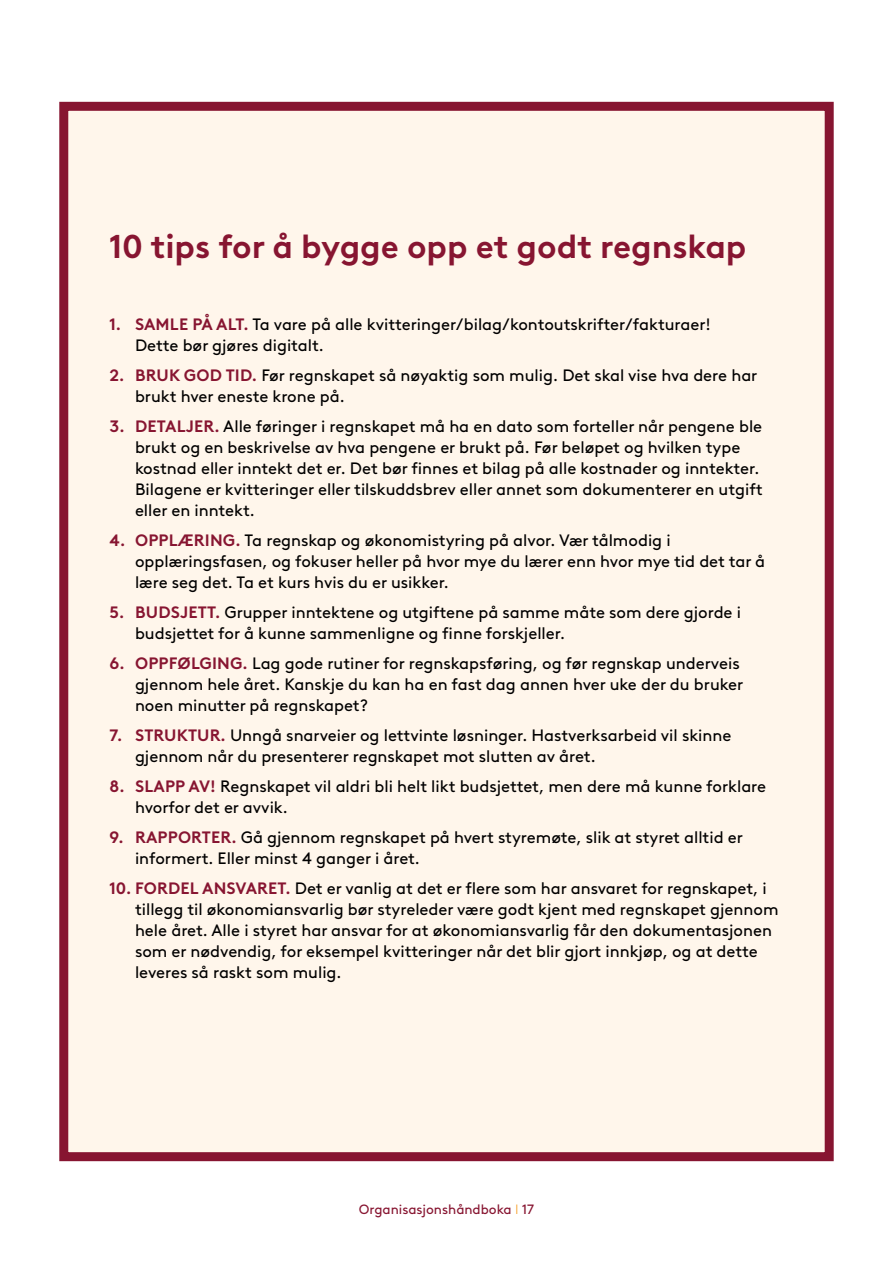
<style>
.page{position:relative;width:893px;height:1263px;background:#fff}
.page>*{position:absolute;margin:0;border:0;box-sizing:border-box;transform-origin:0 0}
.t1{font:700 33px "Brown LL";color:#871531}
.t2{font:16.5px/21px "Brown LL";color:#000}
.t3{font:13.5px "Brown LL";color:#871531}
.s1{font-weight:700;color:#871531}
.s2{font-weight:300;color:#f5991a}
</style>
<div class="page">
<div style="left:59px;top:102px;width:775px;height:1059px;background:#fff6eb;border:9px solid #871531"></div>
<h1 class="t1" style="left:109px;top:221px;width:639px">10 tips for å bygge opp et godt regnskap</h1>
<p class="t2" style="left:135px;top:312px;width:577px;text-indent:-25px"><span class="s1">1. SAMLE PÅ ALT.</span> Ta vare på alle kvitteringer/bilag/kontoutskrifter/fakturaer!<br>Dette bør gjøres digitalt.</p>
<p class="t2" style="left:135px;top:363px;width:624px;text-indent:-25px"><span class="s1">2. BRUK GOD TID.</span> Før regnskapet så nøyaktig som mulig. Det skal vise hva dere har brukt hver eneste krone på.</p>
<p class="t2" style="left:135px;top:414px;width:629px;text-indent:-25px"><span class="s1">3. DETALJER.</span> Alle føringer i regnskapet må ha en dato som forteller når pengene ble brukt og en beskrivelse av hva pengene er brukt på. Før beløpet og hvilken type kostnad eller inntekt det er. Det bør finnes et bilag på alle kostnader og inntekter.<br>Bilagene er kvitteringer eller tilskuddsbrev eller annet som dokumenterer en utgift eller en inntekt.</p>
<p class="t2" style="left:135px;top:528px;width:632px;text-indent:-25px"><span class="s1">4. OPPLÆRING.</span> Ta regnskap og økonomistyring på alvor. Vær tålmodig i opplæringsfasen, og fokuser heller på hvor mye du lærer enn hvor mye tid det tar å lære seg det. Ta et kurs hvis du er usikker.</p>
<p class="t2" style="left:135px;top:600px;width:607px;text-indent:-25px"><span class="s1">5. BUDSJETT.</span> Grupper inntektene og utgiftene på samme måte som dere gjorde i budsjettet for å kunne sammenligne og finne forskjeller.</p>
<p class="t2" style="left:135px;top:651px;width:610px;text-indent:-25px"><span class="s1">6. OPPFØLGING.</span> Lag gode rutiner for regnskapsføring, og før regnskap underveis gjennom hele året. Kanskje du kan ha en fast dag annen hver uke der du bruker noen minutter på regnskapet?</p>
<p class="t2" style="left:135px;top:723px;width:598px;text-indent:-25px"><span class="s1">7. STRUKTUR.</span> Unngå snarveier og lettvinte løsninger. Hastverksarbeid vil skinne gjennom når du presenterer regnskapet mot slutten av året.</p>
<p class="t2" style="left:135px;top:774px;width:633px;text-indent:-25px"><span class="s1">8. SLAPP AV!</span> Regnskapet vil aldri bli helt likt budsjettet, men dere må kunne forklare hvorfor det er avvik.</p>
<p class="t2" style="left:135px;top:825px;width:609px;text-indent:-25px"><span class="s1">9. RAPPORTER.</span> Gå gjennom regnskapet på hvert styremøte, slik at styret alltid er informert. Eller minst 4 ganger i året.</p>
<p class="t2" style="left:135px;top:876px;width:645px;text-indent:-25px"><span class="s1">10. FORDEL ANSVARET.</span> Det er vanlig at det er flere som har ansvaret for regnskapet, i tillegg til økonomiansvarlig bør styreleder være godt kjent med regnskapet gjennom hele året. Alle i styret har ansvar for at økonomiansvarlig får den dokumentasjonen som er nødvendig, for eksempel kvitteringer når det blir gjort innkjøp, og at dette leveres så raskt som mulig.</p>
<p class="t3" style="left:359px;top:1199px;width:177px">Organisasjonshåndboka <span class="s2">I</span> 17</p>
</div>
